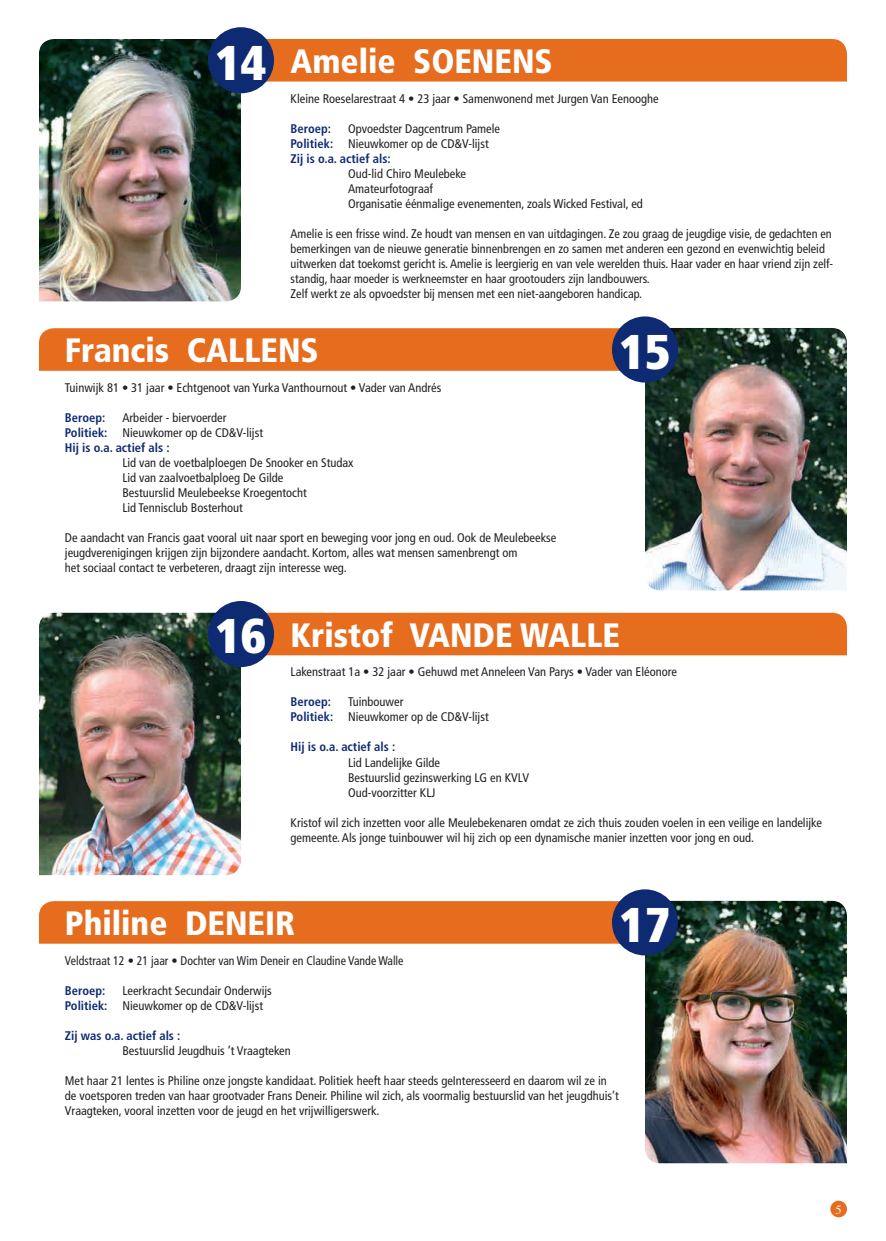
<style>
.page{position:relative;width:886px;height:1241px;background:#fff}
.page>*{position:absolute;margin:0;border:0;box-sizing:border-box;transform-origin:0 0}
.t1{font:900 condensed 48.75px "Frutiger";color:#fff}
.t2{font:900 condensed 33.75px "Frutiger";color:#fff}
.t3{font:condensed 12.5px/15px "Frutiger";color:#231f20}
.t4{font:700 condensed 12.5px "Frutiger";color:#0e2a72}
.t5{font:condensed 12.5px "Frutiger";color:#231f20;scale:.95 1}
.t6{font:12.5px "Times";color:#fff}
.s1{font-weight:700;color:#0e2a72}
</style>
<div class="page">
<div style="left:830px;top:1200px;width:17px;height:17px;background:#e66c1e;border-radius:50%"></div>
<div style="left:267px;top:39px;width:580px;height:42px;background:#e66c1e"></div>
<img style="left:39px;top:39px;width:202px;height:262px">
<div style="left:208px;top:27px;width:66px;height:66px;background:#0e2a72;border-radius:50%"></div>
<div style="left:39px;top:328px;width:581px;height:43px;background:#e66c1e"></div>
<img style="left:645px;top:328px;width:202px;height:262px">
<div style="left:612px;top:316px;width:66px;height:66px;background:#0e2a72;border-radius:50%"></div>
<div style="left:266px;top:612px;width:581px;height:43px;background:#e66c1e"></div>
<img style="left:39px;top:612px;width:202px;height:263px">
<div style="left:208px;top:601px;width:66px;height:66px;background:#0e2a72;border-radius:50%"></div>
<div style="left:39px;top:901px;width:580px;height:42px;background:#e66c1e"></div>
<img style="left:645px;top:900px;width:202px;height:262px">
<div style="left:612px;top:889px;width:66px;height:66px;background:#0e2a72;border-radius:50%"></div>
<h1 class="t1" style="left:216px;top:33px;width:52px">14</h1>
<h2 class="t2" style="left:291px;top:41px;width:264px">Amelie SOENENS</h2>
<p class="t3" style="left:291px;top:91px;width:370px">Kleine Roeselarestraat 4 • 23 jaar • Samenwonend met Jurgen Van Eenooghe</p>
<p class="t4" style="left:291px;top:121px;width:42px">Beroep:</p>
<p class="t3" style="left:291px;top:121px;width:211px;text-indent:58px">Opvoedster Dagcentrum Pamele<br><span class="s1">Politiek:</span> Nieuwkomer op de CD&amp;V-lijst<br><span class="s1">Zij is o.a. actief als:</span></p>
<p class="t3" style="left:348px;top:166px;width:296px">Oud-lid Chiro Meulebeke<br>Amateurfotograaf<br>Organisatie éénmalige evenementen, zoals Wicked Festival, ed</p>
<p class="t3" style="left:291px;top:226px;width:544px">Amelie is een frisse wind. Ze houdt van mensen en van uitdagingen. Ze zou graag de jeugdige visie, de gedachten en bemerkingen van de nieuwe generatie binnenbrengen en zo samen met anderen een gezond en evenwichtig beleid uitwerken dat toekomst gericht is. Amelie is leergierig en van vele werelden thuis. Haar vader en haar vriend zijn zelf&shy;standig, haar moeder is werkneemster en haar grootouders zijn landbouwers.<br>Zelf werkt ze als opvoedster bij mensen met een niet-aangeboren handicap.</p>
<h2 class="t2" style="left:65px;top:330px;width:255px">Francis CALLENS</h2>
<p class="t3" style="left:65px;top:380px;width:378px">Tuinwijk 81 • 31 jaar • Echtgenoot van Yurka Vanthournout • Vader van Andrés</p>
<p class="t4" style="left:65px;top:410px;width:42px">Beroep:</p>
<p class="t3" style="left:65px;top:410px;width:200px;text-indent:58px">Arbeider - biervoerder<br><span class="s1">Politiek:</span> Nieuwkomer op de CD&amp;V-lijst<br><span class="s1">Hij is o.a. actief als :</span></p>
<p class="t3" style="left:122px;top:455px;width:233px">Lid van de voetbalploegen De Snooker en Studax Lid van zaalvoetbalploeg De Gilde<br>Bestuurslid Meulebeekse Kroegentocht<br>Lid Tennisclub Bosterhout</p>
<p class="t3" style="left:65px;top:530px;width:493px">De aandacht van Francis gaat vooral uit naar sport en beweging voor jong en oud. Ook de Meulebeekse jeugdverenigingen krijgen zijn bijzondere aandacht. Kortom, alles wat mensen samenbrengt om<br>het sociaal contact te verbeteren, draagt zijn interesse weg.</p>
<h1 class="t1" style="left:620px;top:322px;width:52px">15</h1>
<h1 class="t1" style="left:216px;top:606px;width:52px">16</h1>
<h2 class="t2" style="left:291px;top:614px;width:331px">Kristof VANDE WALLE</h2>
<p class="t3" style="left:291px;top:664px;width:388px">Lakenstraat 1a • 32 jaar • Gehuwd met Anneleen Van Parys • Vader van Eléonore</p>
<p class="t4" style="left:291px;top:694px;width:42px">Beroep:</p>
<p class="t3" style="left:291px;top:694px;width:200px;text-indent:58px">Tuinbouwer<br><span class="s1">Politiek:</span> Nieuwkomer op de CD&amp;V-lijst</p>
<p class="t4" style="left:291px;top:739px;width:106px">Hij is o.a. actief als :</p>
<p class="t3" style="left:348px;top:754px;width:182px">Lid Landelijke Gilde<br>Bestuurslid gezinswerking LG en KVLV<br>Oud-voorzitter KLJ</p>
<p class="t3" style="left:291px;top:814px;width:533px">Kristof wil zich inzetten voor alle Meulebekenaren omdat ze zich thuis zouden voelen in een veilige en landelijke gemeente. Als jonge tuinbouwer wil hij zich op een dynamische manier inzetten voor jong en oud.</p>
<h2 class="t2" style="left:65px;top:902px;width:232px">Philine DENEIR</h2>
<h1 class="t1" style="left:620px;top:894px;width:52px">17</h1>
<p class="t5" style="left:65px;top:953px;width:358px">Veldstraat 12 • 21 jaar • Dochter van Wim Deneir en Claudine Vande Walle</p>
<p class="t4" style="left:65px;top:982px;width:42px">Beroep:</p>
<p class="t3" style="left:65px;top:982px;width:208px;text-indent:58px">Leerkracht Secundair Onderwijs<br><span class="s1">Politiek:</span> Nieuwkomer op de CD&amp;V-lijst</p>
<p class="t4" style="left:65px;top:1027px;width:117px">Zij was o.a. actief als :</p>
<p class="t3" style="left:122px;top:1042px;width:170px">Bestuurslid Jeugdhuis ’t Vraagteken</p>
<p class="t3" style="left:65px;top:1072px;width:555px">Met haar 21 lentes is Philine onze jongste kandidaat. Politiek heeft haar steeds geInteresseerd en daarom wil ze in de voetsporen treden van haar grootvader Frans Deneir. Philine wil zich, als voormalig bestuurslid van het jeugdhuis’t<br>Vraagteken, vooral inzetten voor de jeugd en het vrijwilligerswerk.</p>
<p class="t6" style="left:835px;top:1197px;width:8px">5</p>
</div>
